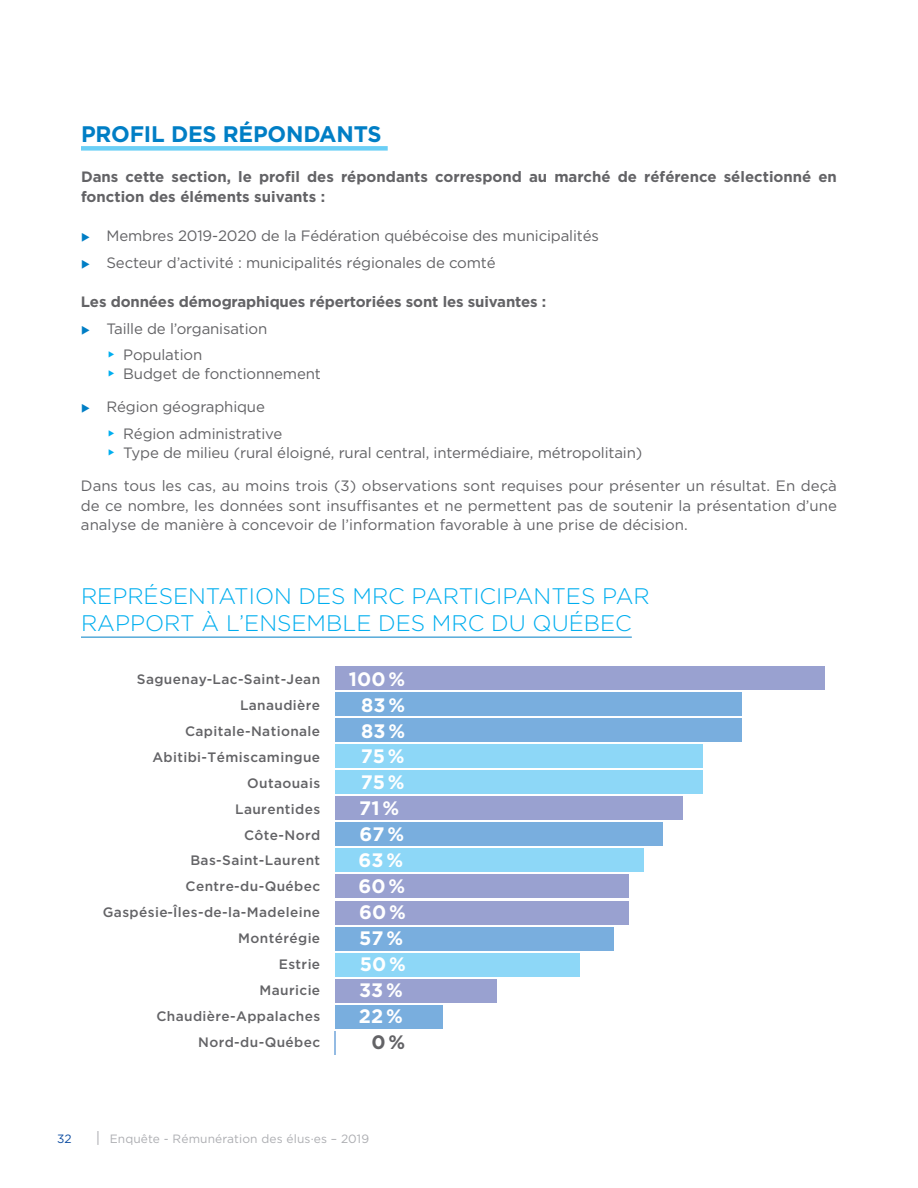
<style>
.page{position:relative;width:918px;height:1188px;background:#fff}
.page>*{position:absolute;margin:0;border:0;box-sizing:border-box;transform-origin:0 0}
.t1{font:300 22.5px/27px "Gotham";color:#00aeef}
.t2{font:700 22.5px "Gotham";letter-spacing:-.01em;color:#007ec5}
.t3{font:700 19.5px/26px "Gotham";color:#fff}
.t4{font:700 19.5px "Gotham";color:#636366}
.t5{font:15px/19.5px "Gotham";letter-spacing:-.01em;color:#636366;text-align:justify}
.t6{font:700 15px/19.5px "Gotham";color:#636366}
.t7{font:500 13.65px/26px "Gotham";letter-spacing:.03em;color:#636366;text-align:right}
.t8{font:12px "Gotham";letter-spacing:.01em;color:#adaeb2}
.t9{font:12px "Gotham";color:#0d4da1}
.s1{color:#007ec5}
.s2{font-size:15px}
</style>
<div class="page">
<div style="left:81px;top:146px;width:307px;height:5px;background:#6bcff6"></div>
<hr style="left:81px;top:637px;width:551px;height:1px;background:#007ec5">
<svg style="left:335px;top:1031px;width:1px;height:24px"></svg>
<div style="left:335px;top:1005px;width:108px;height:24px;background:#79aede"></div>
<div style="left:335px;top:979px;width:162px;height:24px;background:#99a1d0"></div>
<div style="left:335px;top:953px;width:245px;height:24px;background:#8dd7f7"></div>
<div style="left:335px;top:927px;width:279px;height:23px;background:#79aede"></div>
<div style="left:335px;top:901px;width:294px;height:23px;background:#99a1d0"></div>
<div style="left:335px;top:875px;width:294px;height:23px;background:#99a1d0"></div>
<div style="left:335px;top:849px;width:309px;height:23px;background:#8dd7f7"></div>
<div style="left:335px;top:823px;width:328px;height:23px;background:#79aede"></div>
<div style="left:335px;top:796px;width:348px;height:24px;background:#99a1d0"></div>
<div style="left:335px;top:770px;width:367px;height:24px;background:#8dd7f7"></div>
<div style="left:335px;top:744px;width:367px;height:24px;background:#8dd7f7"></div>
<div style="left:335px;top:718px;width:406px;height:24px;background:#79aede"></div>
<div style="left:335px;top:692px;width:406px;height:23px;background:#79aede"></div>
<div style="left:335px;top:666px;width:490px;height:23px;background:#99a1d0"></div>
<h1 class="t2" style="left:81px;top:121px;width:302px">PROFIL DES RÉPONDANTS</h1>
<p class="t6" style="left:81px;top:167px;width:757px">Dans cette section, le profil des répondants correspond au marché de référence sélectionné en fonction des éléments suivants :</p>
<p class="t5" style="left:81px;top:226px;width:520px"><span class="s1">◆</span> Membres 2019-2020 de la Fédération québécoise des municipalités</p>
<p class="t5" style="left:81px;top:252px;width:416px"><span class="s1">◆</span> Secteur d’activité : municipalités régionales de comté</p>
<p class="t6" style="left:81px;top:292px;width:467px">Les données démographiques répertoriées sont les suivantes :</p>
<p class="t5" style="left:81px;top:318px;width:188px"><span class="s1">◆</span> Taille de l’organisation</p>
<p class="t5" style="left:108px;top:345px;width:96px"><sup>◆</sup> Population</p>
<p class="t5" style="left:108px;top:364px;width:214px"><sup>◆</sup> Budget de fonctionnement</p>
<p class="t5" style="left:81px;top:397px;width:185px"><span class="s1">◆</span> Région géographique</p>
<p class="t5" style="left:108px;top:423px;width:176px"><sup>◆</sup> Région administrative</p>
<p class="t5" style="left:108px;top:443px;width:536px"><sup>◆</sup> Type de milieu (rural éloigné, rural central, intermédiaire, métropolitain)</p>
<p class="t5" style="left:81px;top:476px;width:758px">Dans tous les cas, au moins trois (3) observations sont requises pour présenter un résultat. En deçà de ce nombre, les données sont insuffisantes et ne permettent pas de soutenir la présentation d’une analyse de manière à concevoir de l’information favorable à une prise de décision.</p>
<h1 class="t1" style="left:81px;top:583px;width:570px">REPRÉSENTATION DES MRC PARTICIPANTES PAR<br>RAPPORT À L’ENSEMBLE DES MRC DU QUÉBEC</h1>
<h2 class="t3" style="left:359px;top:665px;width:49px;text-indent:-10px">100 %<br>83%<br>83%<br>75%<br>75%<br>71%<br>67%<br>63%<br>60%<br>60%<br>57%<br>50%<br>33%<br>22%</h2>
<h2 class="t4" style="left:371px;top:1031px;width:35px">0%</h2>
<p class="t7" style="left:103px;top:666px;width:219px">Saguenay-Lac-Saint-Jean<br>Lanaudière<br>Capitale-Nationale<br>Abitibi-Témiscamingue<br>Outaouais<br>Laurentides<br>Côte-Nord<br>Bas-Saint-Laurent<br>Centre-du-Québec<br>Gaspésie-Îles-de-la-Madeleine<br>Montérégie<br>Estrie<br>Mauricie<br>Chaudière-Appalaches<br>Nord-du-Québec</p>
<p class="t9" style="left:57px;top:1132px;width:16px">32</p>
<p class="t8" style="left:96px;top:1132px;width:275px"><span class="s2">|</span> Enquête - Rémunération des élus·es – 2019</p>
</div>
